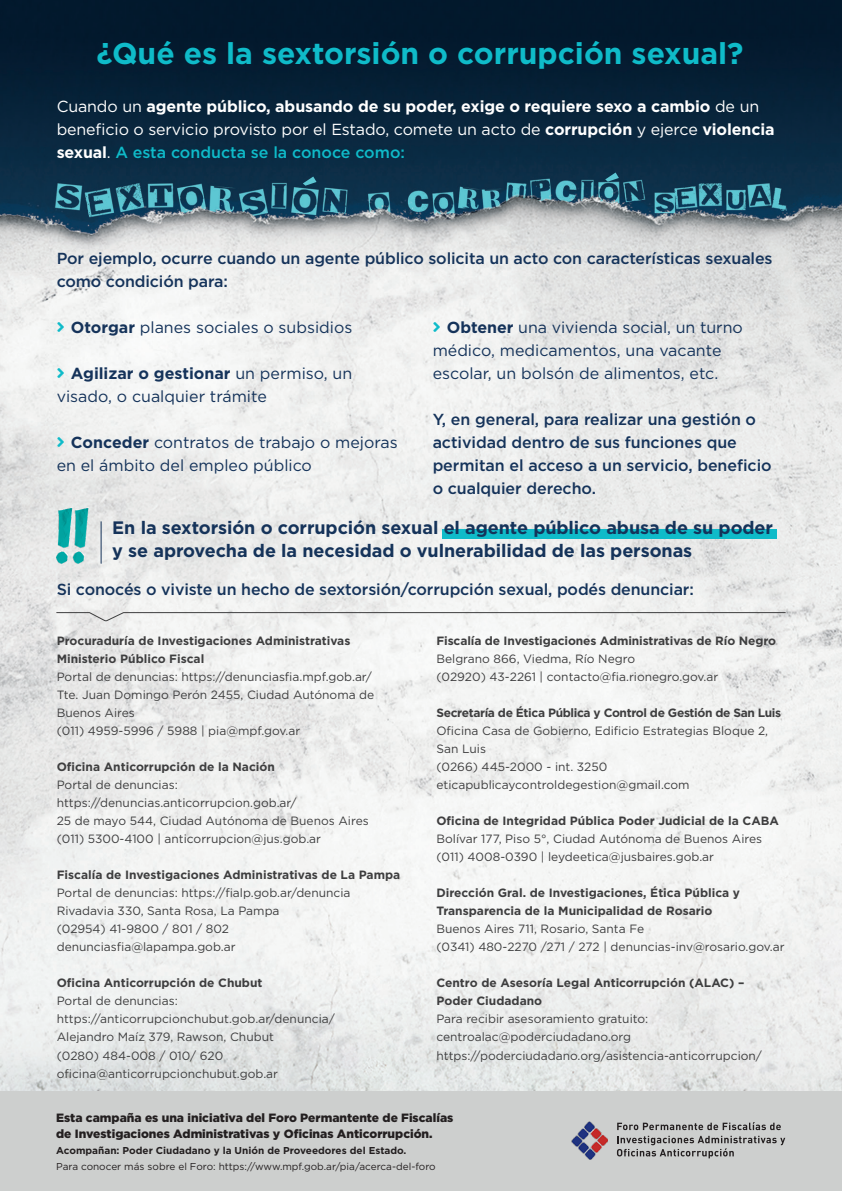
<style>
.page{position:relative;width:842px;height:1191px;background:#fff}
.page>*{position:absolute;margin:0;border:0;box-sizing:border-box;transform-origin:0 0}
.t1{font:700 30px "Gotham";color:#0fbbc9}
.t2{font:700 18px/23px "Gotham";letter-spacing:-.005em;color:#15335a}
.t3{font:500 16px/23px "Gotham";letter-spacing:-.01em;color:#15335a}
.t4{font:16px/23px "Gotham";color:#15335a}
.t5{font:700 16px/23px "Gotham";letter-spacing:-.01em;color:#fff}
.t6{font:12px/18px "Gotham";color:#3e3e3f}
.t7{font:700 12px/18px "Gotham";color:#3e3e3f}
.t8{font:900 12px/16px "Gotham";color:#231f20}
.t9{font:700 12px "Gotham";letter-spacing:-.03em;color:#3e3e3f}
.t10{font:10px "Gotham";color:#231f20}
.t11{font:700 10px "Gotham";color:#231f20}
.s1{font-weight:400}
.s2{font-weight:500;color:#0fbbc9}
.s3{font-weight:700}
</style>
<div class="page">
<img style="left:0;top:0;width:842px;height:1091px">
<svg style="left:56px;top:611px;width:730px;height:11px"></svg>
<img style="left:52px;top:506px;width:16px;height:60px">
<hr style="left:101px;top:522px;width:1px;height:41px;background:#15335a">
<svg style="left:58px;top:506px;width:10px;height:58px"></svg>
<img style="left:68px;top:506px;width:26px;height:60px">
<div style="left:442px;top:530px;width:335px;height:9px;background:#0fbbc9"></div>
<svg style="left:303px;top:176px;width:13px;height:10px"></svg>
<svg style="left:605px;top:172px;width:14px;height:10px"></svg>
<div style="left:0;top:1091px;width:842px;height:100px;background:#cdcfce"></div>
<svg style="left:617px;top:1122px;width:168px;height:36px"></svg>
<img style="left:571px;top:1121px;width:37px;height:39px">
<svg style="left:57px;top:322px;width:7px;height:10px"></svg>
<svg style="left:57px;top:368px;width:7px;height:10px"></svg>
<svg style="left:57px;top:437px;width:7px;height:10px"></svg>
<svg style="left:433px;top:322px;width:7px;height:10px"></svg>
<h1 class="t1" style="left:96px;top:34px;width:649px">¿Qué es la sextorsión o corrupción sexual?</h1>
<h3 class="t5" style="left:57px;top:94px;width:719px"><span class="s1">Cuando un</span> agente público, abusando de su poder, exige o requiere sexo a cambio <span class="s1">de un beneficio o servicio provisto por el Estado, comete un acto de</span> corrupción <span class="s1">y ejerce</span> violencia sexual<span class="s1">.</span> <span class="s2">A esta conducta se la conoce como:</span></h3>
<h3 class="t3" style="left:57px;top:246px;width:717px">Por ejemplo, ocurre cuando un agente público solicita un acto con características sexuales como condición para:</h3>
<h3 class="t4" style="left:71px;top:316px;width:283px"><span class="s3">Otorgar</span> planes sociales o subsidios</h3>
<h3 class="t4" style="left:57px;top:362px;width:297px;text-indent:14px"><span class="s3">Agilizar o gestionar</span> un permiso, un visado, o cualquier trámite</h3>
<h3 class="t4" style="left:57px;top:431px;width:343px;text-indent:14px"><span class="s3">Conceder</span> contratos de trabajo o mejoras en el ámbito del empleo público</h3>
<h3 class="t4" style="left:433px;top:315px;width:312px;text-indent:14px"><span class="s3">Obtener</span> una vivienda social, un turno médico, medicamentos, una vacante escolar, un bolsón de alimentos, etc.</h3>
<h3 class="t3" style="left:433px;top:408px;width:341px">Y, en general, para realizar una gestión o actividad dentro de sus funciones que permitan el acceso a un servicio, beneficio o cualquier derecho.</h3>
<h2 class="t2" style="left:112px;top:516px;width:662px">En la sextorsión o corrupción sexual el agente público abusa de su poder y se aprovecha de la necesidad o vulnerabilidad de las personas</h2>
<h3 class="t3" style="left:57px;top:577px;width:639px">Si conocés o viviste un hecho de sextorsión/corrupción sexual, podés denunciar:</h3>
<p class="t7" style="left:57px;top:632px;width:295px">Procuraduría de Investigaciones Administrativas<br>Ministerio Público Fiscal</p>
<p class="t6" style="left:57px;top:668px;width:319px">Portal de denuncias: https://denunciasfia.mpf.gob.ar/ Tte. Juan Domingo Perón 2455, Ciudad Autónoma de Buenos Aires<br>(011) 4959-5996 / 5988 | pia@mpf.gov.ar</p>
<p class="t7" style="left:57px;top:758px;width:220px">Oficina Anticorrupción de la Nación</p>
<p class="t6" style="left:57px;top:776px;width:314px">Portal de denuncias: https://denuncias.anticorrupcion.gob.ar/<br>25 de mayo 544, Ciudad Autónoma de Buenos Aires (011) 5300-4100 | anticorrupcion@jus.gob.ar</p>
<p class="t7" style="left:57px;top:866px;width:345px">Fiscalía de Investigaciones Administrativas de La Pampa</p>
<p class="t6" style="left:57px;top:884px;width:295px">Portal de denuncias: https://fialp.gob.ar/denuncia Rivadavia 330, Santa Rosa, La Pampa<br>(02954) 41-9800 / 801 / 802 denunciasfia@lapampa.gob.ar</p>
<p class="t7" style="left:57px;top:974px;width:207px">Oficina Anticorrupción de Chubut</p>
<p class="t6" style="left:57px;top:992px;width:280px">Portal de denuncias: https://anticorrupcionchubut.gob.ar/denuncia/ Alejandro Maíz 379, Rawson, Chubut<br>(0280) 484-008 / 010/ 620 oficina@anticorrupcionchubut.gob.ar</p>
<p class="t7" style="left:436px;top:632px;width:341px">Fiscalía de Investigaciones Administrativas de Río Negro</p>
<p class="t6" style="left:436px;top:650px;width:283px">Belgrano 866, Viedma, Río Negro<br>(02920) 43-2261 | contacto@fia.rionegro.gov.ar</p>
<p class="t9" style="left:436px;top:705px;width:346px">Secretaría de Ética Pública y Control de Gestión de San Luis</p>
<p class="t6" style="left:436px;top:722px;width:333px">Oficina Casa de Gobierno, Edificio Estrategias Bloque 2, San Luis<br>(0266) 445-2000 - int. 3250 eticapublicaycontroldegestion@gmail.com</p>
<p class="t7" style="left:436px;top:812px;width:344px">Oficina de Integridad Pública Poder Judicial de la CABA</p>
<p class="t6" style="left:436px;top:830px;width:327px">Bolívar 177, Piso 5°, Ciudad Autónoma de Buenos Aires (011) 4008-0390 | leydeetica@jusbaires.gob.ar</p>
<p class="t7" style="left:436px;top:884px;width:305px">Dirección Gral. de Investigaciones, Ética Pública y<br>Transparencia de la Municipalidad de Rosario</p>
<p class="t6" style="left:436px;top:920px;width:350px">Buenos Aires 711, Rosario, Santa Fe<br>(0341) 480-2270 /271 / 272 | denuncias-inv@rosario.gov.ar</p>
<p class="t7" style="left:436px;top:974px;width:309px">Centro de Asesoría Legal Anticorrupción (ALAC) –<br>Poder Ciudadano</p>
<p class="t6" style="left:436px;top:1010px;width:327px">Para recibir asesoramiento gratuito: centroalac@poderciudadano.org https://poderciudadano.org/asistencia-anticorrupcion/</p>
<p class="t8" style="left:56px;top:1109px;width:399px">Esta campaña es una iniciativa del Foro Permantente de Fiscalías de Investigaciones Administrativas y Oficinas Anticorrupción.</p>
<p class="t11" style="left:56px;top:1144px;width:352px">Acompañan: Poder Ciudadano y la Unión de Proveedores del Estado.</p>
<p class="t10" style="left:56px;top:1160px;width:381px">Para conocer más sobre el Foro: https://www.mpf.gob.ar/pia/acerca-del-foro</p>
</div>
